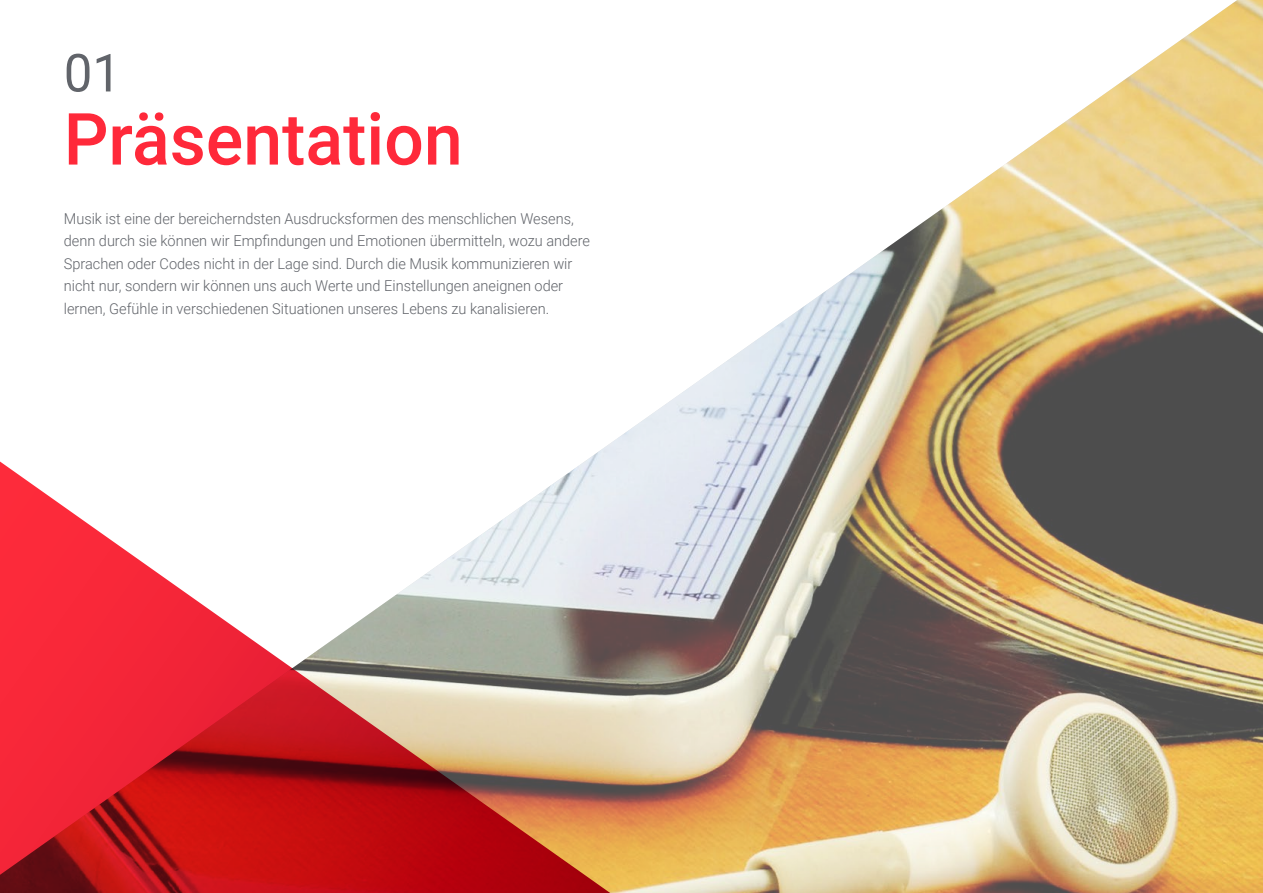
<style>
.page{position:relative;width:1263px;height:893px;background:#fff}
.page>*{position:absolute;margin:0;border:0;box-sizing:border-box;transform-origin:0 0}
.t1{font:500 72px "Roboto";color:#ff293a}
.t2{font:52.5px "Roboto";color:#61646a}
.t3{font:300 15px/22.5px "Roboto";color:#61646a}
</style>
<div class="page">
<img style="left:607px;top:0;width:656px;height:893px">
<svg style="left:0;top:446px;width:640px;height:447px"></svg>
<h2 class="t2" style="left:64px;top:36px;width:59px">01</h2>
<h1 class="t1" style="left:64px;top:89px;width:400px">Präsentation</h1>
<p class="t3" style="left:64px;top:207px;width:528px">Musik ist eine der bereicherndsten Ausdrucksformen des menschlichen Wesens, denn durch sie können wir Empfindungen und Emotionen übermitteln, wozu andere Sprachen oder Codes nicht in der Lage sind. Durch die Musik kommunizieren wir nicht nur, sondern wir können uns auch Werte und Einstellungen aneignen oder lernen, Gefühle in verschiedenen Situationen unseres Lebens zu kanalisieren.</p>
</div>
